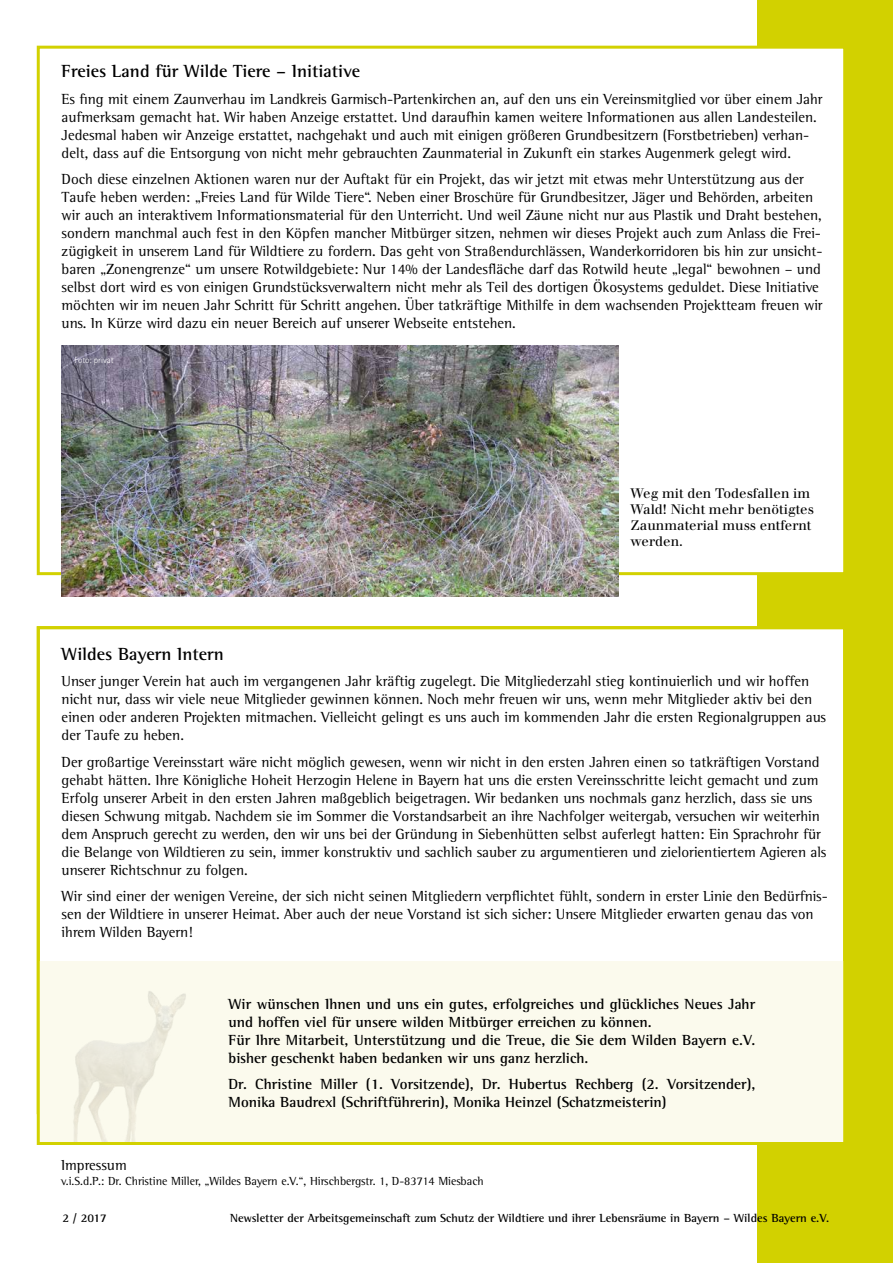
<style>
.page{position:relative;width:893px;height:1263px;background:#fff}
.page>*{position:absolute;margin:0;border:0;box-sizing:border-box;transform-origin:0 0}
.t1{font:700 18px "AT Rotis Semi Serif";color:#000}
.t2{font:15px/18px "AT Rotis Semi Serif";color:#000}
.t3{font:700 15px/18px "AT Rotis Semi Serif";color:#000}
.t4{font:13.5px/16.2px "Walbaum LT";color:#000}
.t5{font:700 12px "AT Rotis Semi Serif";color:#000}
.t6{font:12px "AT Rotis Semi Serif";color:#000}
.t7{font:300 9px "AT Rotis Sans Serif";color:#fff}
</style>
<div class="page">
<div style="left:757px;top:0;width:136px;height:1263px;background:#d2d100"></div>
<div style="left:37px;top:626px;width:809px;height:488px;background:#fff"></div>
<div style="left:40px;top:961px;width:806px;height:184px;background:#fbfaed"></div>
<div style="left:37px;top:46px;width:809px;height:529px;background:#fff;border:3px solid #d2d100"></div>
<img style="left:62px;top:346px;width:556px;height:250px">
<img style="left:73px;top:991px;width:113px;height:150px">
<div style="left:37px;top:626px;width:809px;height:519px;border:3px solid #d2d100"></div>
<p class="t1" style="left:62px;top:61px;width:300px">Freies Land für Wilde Tiere – Initiative</p>
<p class="t2" style="left:62px;top:90px;width:762px">Es fing mit einem Zaunverhau im Landkreis Garmisch-Partenkirchen an, auf den uns ein Vereinsmitglied vor über einem Jahr aufmerksam gemacht hat. Wir haben Anzeige erstattet. Und daraufhin kamen weitere Informationen aus allen Landesteilen.<br>Jedesmal haben wir Anzeige erstattet, nachgehakt und auch mit einigen größeren Grundbesitzern (Forstbetrieben) verhan&shy;delt, dass auf die Entsorgung von nicht mehr gebrauchten Zaunmaterial in Zukunft ein starkes Augenmerk gelegt wird.</p>
<p class="t2" style="left:62px;top:170px;width:762px">Doch diese einzelnen Aktionen waren nur der Auftakt für ein Projekt, das wir jetzt mit etwas mehr Unterstützung aus der Taufe heben werden: „Freies Land für Wilde Tiere“. Neben einer Broschüre für Grundbesitzer, Jäger und Behörden, arbeiten wir auch an interaktivem Informationsmaterial für den Unterricht. Und weil Zäune nicht nur aus Plastik und Draht bestehen, sondern manchmal auch fest in den Köpfen mancher Mitbürger sitzen, nehmen wir dieses Projekt auch zum Anlass die Frei&shy;zügigkeit in unserem Land für Wildtiere zu fordern. Das geht von Straßendurchlässen, Wanderkorridoren bis hin zur unsicht&shy;baren „Zonengrenze“ um unsere Rotwildgebiete: Nur 14% der Landesfläche darf das Rotwild heute „legal“ bewohnen – und selbst dort wird es von einigen Grundstücksverwaltern nicht mehr als Teil des dortigen Ökosystems geduldet. Diese Initiative möchten wir im neuen Jahr Schritt für Schritt angehen. Über tatkräftige Mithilfe in dem wachsenden Projektteam freuen wir uns. In Kürze wird dazu ein neuer Bereich auf unserer Webseite entstehen.</p>
<p class="t7" style="left:74px;top:355px;width:41px">Foto: privat</p>
<p class="t4" style="left:630px;top:485px;width:185px">Weg mit den Todesfallen im<br>Wald! Nicht mehr benötigtes<br>Zaunmaterial muss entfernt werden.</p>
<p class="t1" style="left:62px;top:643px;width:164px">Wildes Bayern Intern</p>
<p class="t2" style="left:62px;top:672px;width:766px">Unser junger Verein hat auch im vergangenen Jahr kräftig zugelegt. Die Mitgliederzahl stieg kontinuierlich und wir hoffen nicht nur, dass wir viele neue Mitglieder gewinnen können. Noch mehr freuen wir uns, wenn mehr Mitglieder aktiv bei den einen oder anderen Projekten mitmachen. Vielleicht gelingt es uns auch im kommenden Jahr die ersten Regionalgruppen aus der Taufe zu heben.</p>
<p class="t2" style="left:62px;top:753px;width:766px">Der großartige Vereinsstart wäre nicht möglich gewesen, wenn wir nicht in den ersten Jahren einen so tatkräftigen Vorstand gehabt hätten. Ihre Königliche Hoheit Herzogin Helene in Bayern hat uns die ersten Vereinsschritte leicht gemacht und zum Erfolg unserer Arbeit in den ersten Jahren maßgeblich beigetragen. Wir bedanken uns nochmals ganz herzlich, dass sie uns diesen Schwung mitgab. Nachdem sie im Sommer die Vorstandsarbeit an ihre Nachfolger weitergab, versuchen wir weiterhin dem Anspruch gerecht zu werden, den wir uns bei der Gründung in Siebenhütten selbst auferlegt hatten: Ein Sprachrohr für die Belange von Wildtieren zu sein, immer konstruktiv und sachlich sauber zu argumentieren und zielorientiertem Agieren als unserer Richtschnur zu folgen.</p>
<p class="t2" style="left:62px;top:887px;width:768px">Wir sind einer der wenigen Vereine, der sich nicht seinen Mitgliedern verpflichtet fühlt, sondern in erster Linie den Bedürfnis&shy;sen der Wildtiere in unserer Heimat. Aber auch der neue Vorstand ist sich sicher: Unsere Mitglieder erwarten genau das von ihrem Wilden Bayern!</p>
<p class="t3" style="left:229px;top:994px;width:528px">Wir wünschen Ihnen und uns ein gutes, erfolgreiches und glückliches Neues Jahr und hoffen viel für unsere wilden Mitbürger erreichen zu können.<br>Für Ihre Mitarbeit, Unterstützung und die Treue, die Sie dem Wilden Bayern e.V. bisher geschenkt haben bedanken wir uns ganz herzlich.</p>
<p class="t3" style="left:229px;top:1075px;width:528px">Dr. Christine Miller (1. Vorsitzende), Dr. Hubertus Rechberg (2. Vorsitzender),<br>Monika Baudrexl (Schriftführerin), Monika Heinzel (Schatzmeisterin)</p>
<p class="t2" style="left:61px;top:1156px;width:67px">Impressum</p>
<p class="t6" style="left:61px;top:1174px;width:424px">v.i.S.d.P.: Dr. Christine Miller, „Wildes Bayern e.V.“, Hirschbergstr. 1, D-83714 Miesbach</p>
<p class="t5" style="left:62px;top:1210px;width:46px">2 / 2017</p>
<p class="t5" style="left:230px;top:1210px;width:600px">Newsletter der Arbeitsgemeinschaft zum Schutz der Wildtiere und ihrer Lebensräume in Bayern – Wildes Bayern e.V.</p>
</div>
